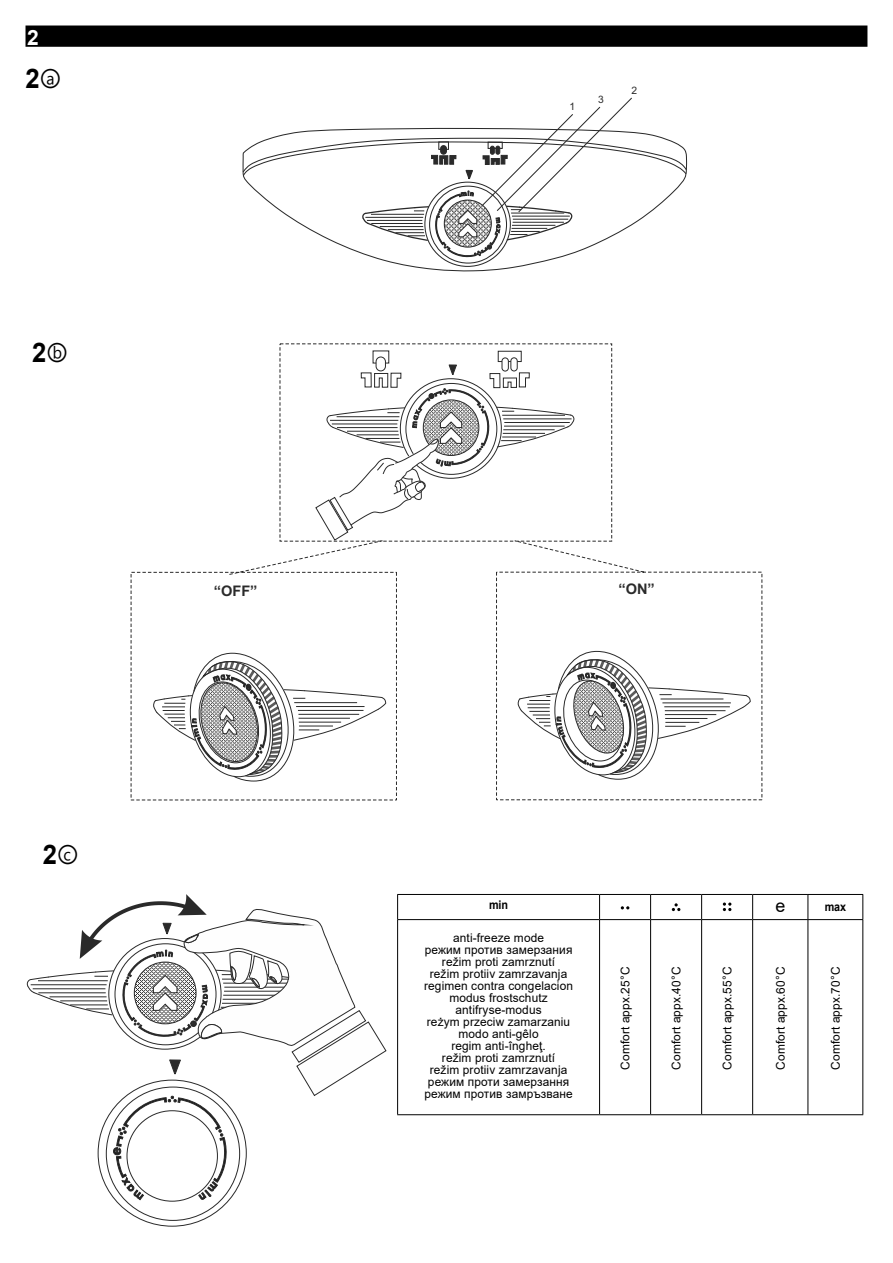
<style>
.page{position:relative;width:893px;height:1263px;background:#fff}
.page>*{position:absolute;margin:0;border:0;box-sizing:border-box;transform-origin:0 0}
.t1{font:700 27px "Arial";color:#000;scale:.95 1}
.t2{font:700 21px "Arial";color:#fff}
.t3{font:18px "Arial";color:#000}
.t4{font:700 14.55px "Arial";color:#2a2a2a}
.t5{font:12px/12px "Arial";letter-spacing:.01em;color:#000;text-align:center}
.t6{font:700 12px "Arial";letter-spacing:-.01em;color:#000;scale:.9 1}
.t7{font:10.35px "Arial";color:#2a2a2a}
</style>
<div class="page">
<div style="left:26px;top:26px;width:841px;height:20px;background:#000"></div>
<div style="left:26px;top:26px;width:841px;height:21px;border:2px solid #000"></div>
<hr style="left:397px;top:894px;width:203px;height:1px;background:#000">
<svg style="left:397px;top:895px;width:1px;height:24px"></svg>
<hr style="left:600px;top:894px;width:51px;height:1px;background:#000">
<svg style="left:599px;top:895px;width:1px;height:24px"></svg>
<hr style="left:651px;top:894px;width:51px;height:1px;background:#000">
<svg style="left:650px;top:895px;width:1px;height:24px"></svg>
<hr style="left:702px;top:894px;width:51px;height:1px;background:#000">
<svg style="left:701px;top:895px;width:1px;height:24px"></svg>
<hr style="left:753px;top:894px;width:55px;height:1px;background:#000">
<svg style="left:752px;top:895px;width:1px;height:24px"></svg>
<hr style="left:808px;top:894px;width:55px;height:1px;background:#000">
<svg style="left:807px;top:895px;width:1px;height:24px"></svg>
<svg style="left:862px;top:895px;width:1px;height:24px"></svg>
<hr style="left:397px;top:919px;width:203px;height:1px;background:#000">
<hr style="left:397px;top:920px;width:1px;height:194px;background:#000">
<hr style="left:600px;top:919px;width:51px;height:1px;background:#000">
<hr style="left:599px;top:920px;width:1px;height:194px;background:#000">
<hr style="left:651px;top:919px;width:51px;height:1px;background:#000">
<hr style="left:650px;top:920px;width:1px;height:194px;background:#000">
<hr style="left:702px;top:919px;width:51px;height:1px;background:#000">
<hr style="left:701px;top:920px;width:1px;height:194px;background:#000">
<hr style="left:753px;top:919px;width:55px;height:1px;background:#000">
<hr style="left:752px;top:920px;width:1px;height:194px;background:#000">
<hr style="left:808px;top:919px;width:55px;height:1px;background:#000">
<hr style="left:807px;top:920px;width:1px;height:194px;background:#000">
<hr style="left:862px;top:920px;width:1px;height:194px;background:#000">
<hr style="left:397px;top:1114px;width:203px;height:1px;background:#000">
<hr style="left:600px;top:1114px;width:51px;height:1px;background:#000">
<hr style="left:651px;top:1114px;width:51px;height:1px;background:#000">
<hr style="left:702px;top:1114px;width:51px;height:1px;background:#000">
<hr style="left:753px;top:1114px;width:55px;height:1px;background:#000">
<hr style="left:808px;top:1114px;width:55px;height:1px;background:#000">
<svg style="left:621px;top:906px;width:8px;height:3px"></svg>
<svg style="left:672px;top:903px;width:8px;height:8px"></svg>
<svg style="left:723px;top:902px;width:8px;height:9px"></svg>
<svg style="left:375px;top:258px;width:183px;height:14px"></svg>
<svg style="left:242px;top:97px;width:446px;height:161px"></svg>
<div style="left:376px;top:357px;width:10px;height:14px;border:1px solid #2a2a2a;border-radius:5px"></div>
<div style="left:498px;top:351px;width:24px;height:11px;border:1px solid #2a2a2a"></div>
<svg style="left:315px;top:364px;width:260px;height:175px"></svg>
<div style="left:502px;top:358px;width:6px;height:13px;background:#fefefe;border-radius:3px"></div>
<div style="left:502px;top:357px;width:7px;height:14px;border:1px solid #2a2a2a;border-radius:3px"></div>
<div style="left:511px;top:358px;width:6px;height:13px;background:#fefefe;border-radius:3px"></div>
<div style="left:510px;top:357px;width:8px;height:14px;border:1px solid #2a2a2a;border-radius:3px"></div>
<svg style="left:130px;top:540px;width:267px;height:261px"></svg>
<svg style="left:496px;top:540px;width:267px;height:260px"></svg>
<svg style="left:153px;top:652px;width:234px;height:130px"></svg>
<svg style="left:517px;top:651px;width:234px;height:129px"></svg>
<svg style="left:26px;top:894px;width:361px;height:308px"></svg>
<h2 class="t2" style="left:27px;top:23px;width:13px">2</h2>
<h1 class="t1" style="left:26px;top:59px;width:39px">2ⓐ</h1>
<h1 class="t1" style="left:32px;top:333px;width:39px">2ⓑ</h1>
<h1 class="t1" style="left:43px;top:835px;width:39px">2ⓒ</h1>
<p class="t7" style="left:569px;top:99px;width:7px">1</p>
<p class="t7" style="left:598px;top:92px;width:7px">3</p>
<p class="t7" style="left:631px;top:83px;width:7px">2</p>
<p class="t4" style="left:214px;top:580px;width:45px">“OFF”</p>
<p class="t4" style="left:618px;top:579px;width:38px">“ON”</p>
<p class="t6" style="left:489px;top:897px;width:23px">min</p>
<h3 class="t3" style="left:775px;top:893px;width:11px">e</h3>
<p class="t6" style="left:825px;top:898px;width:25px">max</p>
<p class="t5" style="left:424px;top:931px;width:150px">anti-freeze mode<br>режим против замерзания režim proti zamrznutí<br>režim protiiv zamrzavanja regimen contra congelacion modus frostschutz antifryse-modus<br>reżym przeciw zamarzaniu modo anti-gêlo<br>regim anti-îngheţ.<br>režim proti zamrznutí<br>režim protiiv zamrzavanja режим проти замерзання режим против замръзване</p>
<p class="t5" style="left:619px;top:1070px;width:105px;rotate:-90deg">Comfort appx.25°C</p>
<p class="t5" style="left:670px;top:1070px;width:105px;rotate:-90deg">Comfort appx.40°C</p>
<p class="t5" style="left:721px;top:1070px;width:105px;rotate:-90deg">Comfort appx.55°C</p>
<p class="t5" style="left:774px;top:1070px;width:105px;rotate:-90deg">Comfort appx.60°C</p>
<p class="t5" style="left:829px;top:1070px;width:105px;rotate:-90deg">Comfort appx.70°C</p>
</div>
